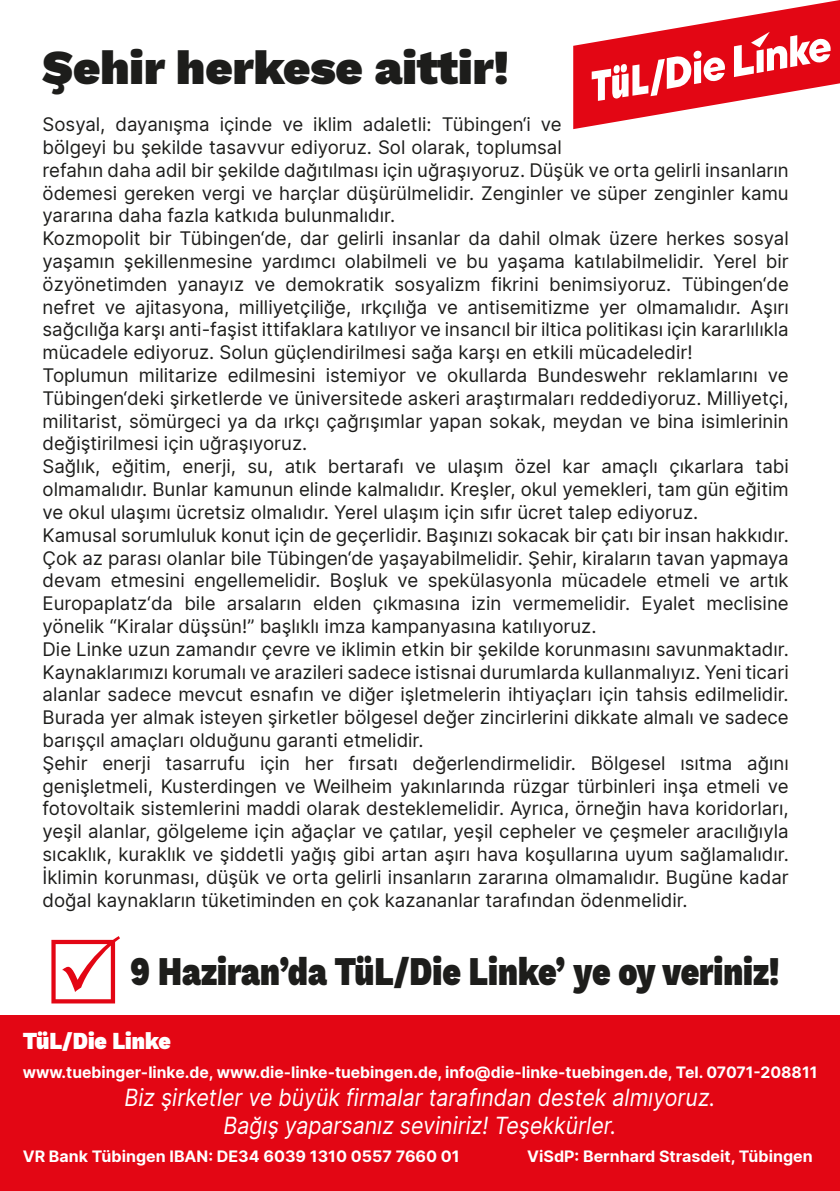
<style>
.page{position:relative;width:840px;height:1191px;background:#fff}
.page>*{position:absolute;margin:0;border:0;box-sizing:border-box;transform-origin:0 0}
.t1{font:900 48px "Work Sans";color:#1d1d1b}
.t2{font:900 40px "Work Sans";color:#1d1d1b;scale:.8 1}
.t3{font:italic 24px "Inter";color:#fff;scale:.89 1}
.t4{font:900 24px "Work Sans";color:#fff;scale:.89 1}
.t5{font:19px/22.8px "Inter";color:#1d1d1b;text-align:justify}
.t6{font:700 16px "Inter";color:#fff}
</style>
<div class="page">
<svg style="left:573px;top:0;width:266px;height:129px"></svg>
<div style="left:0;top:1015px;width:839px;height:176px;background:#e30614"></div>
<p class="t1" style="left:43px;top:31px;width:467px">Şehir herkese aittir!</p>
<p class="t5" style="left:43px;top:112px;width:747px;text-align:left">Sosyal, dayanışma içinde ve iklim adaletli: Tübingen‘i ve<br>bölgeyi bu şekilde tasavvur ediyoruz. Sol olarak, toplumsal<br>refahın daha adil bir şekilde dağıtılması için uğraşıyoruz. Düşük ve orta gelirli insanların ödemesi gereken vergi ve harçlar düşürülmelidir. Zenginler ve süper zenginler kamu yararına daha fazla katkıda bulunmalıdır.</p>
<p class="t5" style="left:43px;top:226px;width:747px">Kozmopolit bir Tübingen‘de, dar gelirli insanlar da dahil olmak üzere herkes sosyal yaşamın şekillenmesine yardımcı olabilmeli ve bu yaşama katılabilmelidir. Yerel bir özyönetimden yanayız ve demokratik sosyalizm fikrini benimsiyoruz. Tübingen‘de nefret ve ajitasyona, milliyetçiliğe, ırkçılığa ve antisemitizme yer olmamalıdır. Aşırı sağcılığa karşı anti-faşist ittifaklara katılıyor ve insancıl bir iltica politikası için kararlılıkla mücadele ediyoruz. Solun güçlendirilmesi sağa karşı en etkili mücadeledir!</p>
<p class="t5" style="left:43px;top:363px;width:747px">Toplumun militarize edilmesini istemiyor ve okullarda Bundeswehr reklamlarını ve Tübingen‘deki şirketlerde ve üniversitede askeri araştırmaları reddediyoruz. Milliyetçi, militarist, sömürgeci ya da ırkçı çağrışımlar yapan sokak, meydan ve bina isimlerinin değiştirilmesi için uğraşıyoruz.</p>
<p class="t5" style="left:43px;top:454px;width:747px">Sağlık, eğitim, enerji, su, atık bertarafı ve ulaşım özel kar amaçlı çıkarlara tabi olmamalıdır. Bunlar kamunun elinde kalmalıdır. Kreşler, okul yemekleri, tam gün eğitim ve okul ulaşımı ücretsiz olmalıdır. Yerel ulaşım için sıfır ücret talep ediyoruz.</p>
<p class="t5" style="left:43px;top:523px;width:747px">Kamusal sorumluluk konut için de geçerlidir. Başınızı sokacak bir çatı bir insan hakkıdır.<br>Çok az parası olanlar bile Tübingen‘de yaşayabilmelidir. Şehir, kiraların tavan yapmaya devam etmesini engellemelidir. Boşluk ve spekülasyonla mücadele etmeli ve artık Europaplatz‘da bile arsaların elden çıkmasına izin vermemelidir. Eyalet meclisine yönelik “Kiralar düşsün!” başlıklı imza kampanyasına katılıyoruz.</p>
<p class="t5" style="left:43px;top:637px;width:747px">Die Linke uzun zamandır çevre ve iklimin etkin bir şekilde korunmasını savunmaktadır.<br>Kaynaklarımızı korumalı ve arazileri sadece istisnai durumlarda kullanmalıyız. Yeni ticari alanlar sadece mevcut esnafın ve diğer işletmelerin ihtiyaçları için tahsis edilmelidir.<br>Burada yer almak isteyen şirketler bölgesel değer zincirlerini dikkate almalı ve sadece barışçıl amaçları olduğunu garanti etmelidir.</p>
<p class="t5" style="left:43px;top:751px;width:747px">Şehir enerji tasarrufu için her fırsatı değerlendirmelidir. Bölgesel ısıtma ağını genişletmeli, Kusterdingen ve Weilheim yakınlarında rüzgar türbinleri inşa etmeli ve fotovoltaik sistemlerini maddi olarak desteklemelidir. Ayrıca, örneğin hava koridorları, yeşil alanlar, gölgeleme için ağaçlar ve çatılar, yeşil cepheler ve çeşmeler aracılığıyla sıcaklık, kuraklık ve şiddetli yağış gibi artan aşırı hava koşullarına uyum sağlamalıdır.<br>İklimin korunması, düşük ve orta gelirli insanların zararına olmamalıdır. Bugüne kadar doğal kaynakların tüketiminden en çok kazananlar tarafından ödenmelidir.</p>
<p class="t2" style="left:130px;top:941px;width:812px">9 Haziran’da TüL/Die Linke’ ye oy veriniz!</p>
<p class="t4" style="left:23px;top:1022px;width:168px">TüL/Die Linke</p>
<p class="t6" style="left:23px;top:1059px;width:795px">www.tuebinger-linke.de, www.die-linke-tuebingen.de, info@die-linke-tuebingen.de, Tel. 07071-208811</p>
<p class="t3" style="left:124px;top:1079px;width:665px">Biz şirketler ve büyük firmalar tarafından destek almıyoruz.</p>
<p class="t3" style="left:223px;top:1107px;width:442px">Bağış yaparsanız seviniriz! Teşekkürler.</p>
<p class="t6" style="left:23px;top:1143px;width:438px">VR Bank Tübingen IBAN: DE34 6039 1310 0557 7660 01</p>
<p class="t6" style="left:527px;top:1143px;width:287px">ViSdP: Bernhard Strasdeit, Tübingen</p>
</div>
